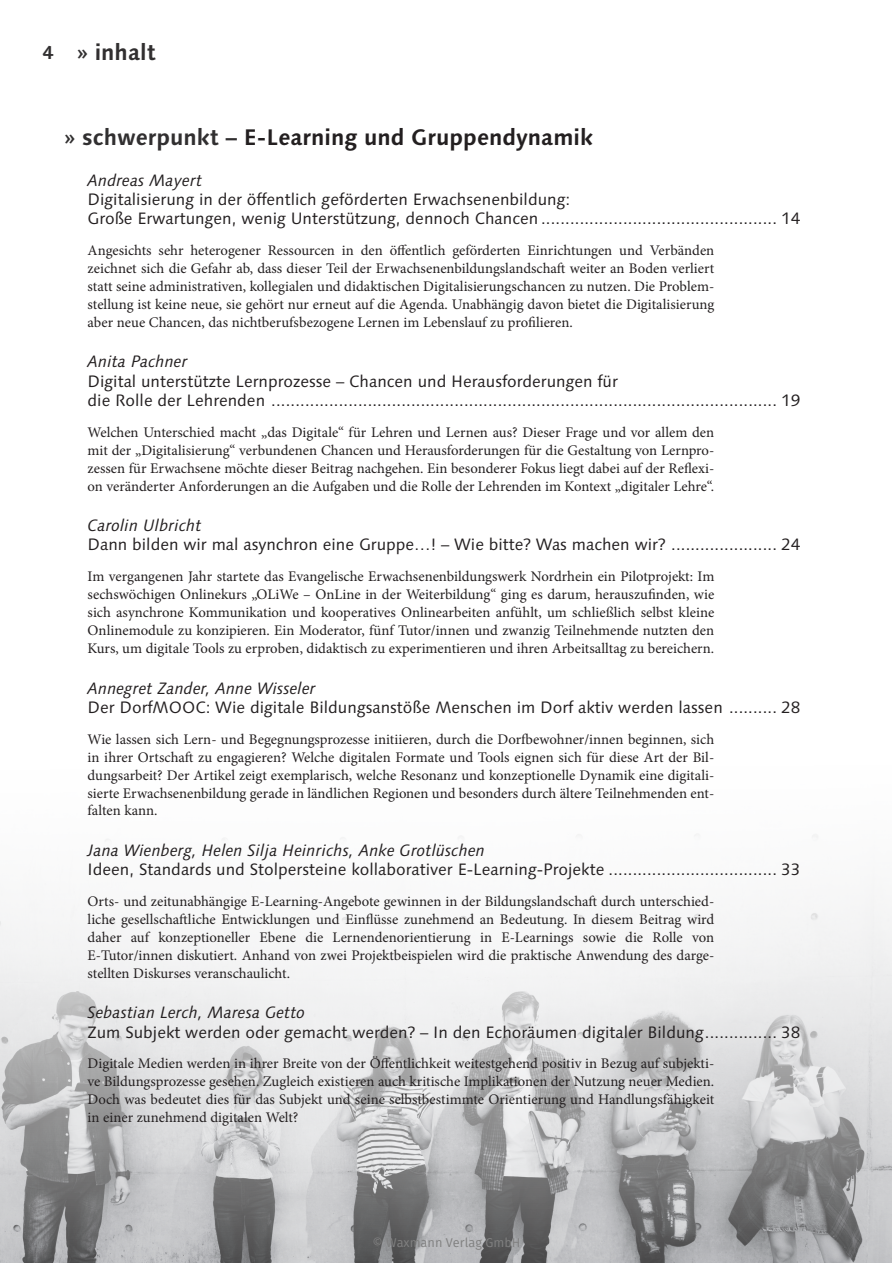
<style>
.page{position:relative;width:893px;height:1263px;background:#fff}
.page>*{position:absolute;margin:0;border:0;box-sizing:border-box;transform-origin:0 0}
.Inhalt_U1{font:700 22.5px "Linotype Syntax";color:#231f20}
.t1{font:700 22.5px "Linotype Syntax";color:#312f30}
.inhalt{font:16.5px/19.2px "Linotype Syntax";color:#231f20}
.Fließtext{font:14.7px/18px "Minion Pro";color:#231f20;text-align:justify}
.t2{font:12.75px "Fira Sans";color:#808080}
.s1{font-size:18.75px}
.s2{color:#312f30}
.s3{font-style:italic}
</style>
<div class="page">
<img style="left:0;top:834px;width:892px;height:429px">
<h1 class="t1" style="left:43px;top:38px;width:115px"><span class="s1">4</span> » inhalt</h1>
<p class="Inhalt_U1" style="left:64px;top:124px;width:531px"><span class="s2">» schwerpunkt –</span> E-Learning und Gruppendynamik</p>
<p class="inhalt" style="left:88px;top:171px;width:714px"><span class="s3">Andreas Mayert<br></span>Digitalisierung in der öffentlich geförderten Erwachsenenbildung:<br>Große Erwartungen, wenig Unterstützung, dennoch Chancen................................................. 14</p>
<p class="Fließtext" style="left:88px;top:241px;width:628px">Angesichts sehr heterogener Ressourcen in den öffentlich geförderten Einrichtungen und Verbänden zeichnet sich die Gefahr ab, dass dieser Teil der Erwachsenenbildungslandschaft weiter an Boden verliert statt seine administrativen, kollegialen und didaktischen Digitalisierungschancen zu nutzen. Die Problem&shy;stellung ist keine neue, sie gehört nur erneut auf die Agenda. Unabhängig davon bietet die Digitalisierung aber neue Chancen, das nichtberufsbezogene Lernen im Lebenslauf zu profilieren.</p>
<p class="inhalt" style="left:88px;top:352px;width:714px"><span class="s3">Anita Pachner<br></span>Digital unterstützte Lernprozesse – Chancen und Herausforderungen für<br>die Rolle der Lehrenden ......................................................................................................... 19</p>
<p class="Fließtext" style="left:88px;top:423px;width:628px">Welchen Unterschied macht „das Digitale“ für Lehren und Lernen aus? Dieser Frage und vor allem den mit der „Digitalisierung“ verbundenen Chancen und Herausforderungen für die Gestaltung von Lernpro&shy;zessen für Erwachsene möchte dieser Beitrag nachgehen. Ein besonderer Fokus liegt dabei auf der Reflexi&shy;on veränderter Anforderungen an die Aufgaben und die Rolle der Lehrenden im Kontext „digitaler Lehre“.</p>
<p class="inhalt" style="left:88px;top:516px;width:714px"><span class="s3">Carolin Ulbricht<br></span>Dann bilden wir mal asynchron eine Gruppe…! – Wie bitte? Was machen wir? ...................... 24</p>
<p class="Fließtext" style="left:88px;top:567px;width:628px">Im vergangenen Jahr startete das Evangelische Erwachsenenbildungswerk Nordrhein ein Pilotprojekt: Im sechswöchigen Onlinekurs „OLiWe – OnLine in der Weiterbildung“ ging es darum, herauszufinden, wie sich asynchrone Kommunikation und kooperatives Onlinearbeiten anfühlt, um schließlich selbst kleine Onlinemodule zu konzipieren. Ein Moderator, fünf Tutor/innen und zwanzig Teilnehmende nutzten den Kurs, um digitale Tools zu erproben, didaktisch zu experimentieren und ihren Arbeitsalltag zu bereichern.</p>
<p class="inhalt" style="left:88px;top:678px;width:714px"><span class="s3">Annegret Zander, Anne Wisseler<br></span>Der DorfMOOC: Wie digitale Bildungsanstöße Menschen im Dorf aktiv werden lassen .......... 28</p>
<p class="Fließtext" style="left:88px;top:730px;width:628px">Wie lassen sich Lern- und Begegnungsprozesse initiieren, durch die Dorfbewohner/innen beginnen, sich in ihrer Ortschaft zu engagieren? Welche digitalen Formate und Tools eignen sich für diese Art der Bil&shy;dungsarbeit? Der Artikel zeigt exemplarisch, welche Resonanz und konzeptionelle Dynamik eine digitali&shy;sierte Erwachsenenbildung gerade in ländlichen Regionen und besonders durch ältere Teilnehmenden ent&shy;falten kann.</p>
<p class="inhalt" style="left:88px;top:841px;width:714px"><span class="s3">Jana Wienberg, Helen Silja Heinrichs, Anke Grotlüschen<br></span>Ideen, Standards und Stolpersteine kollaborativer E-Learning-Projekte ................................... 33</p>
<p class="Fließtext" style="left:88px;top:892px;width:628px">Orts- und zeitunabhängige E-Learning-Angebote gewinnen in der Bildungslandschaft durch unterschied&shy;liche gesellschaftliche Entwicklungen und Einflüsse zunehmend an Bedeutung. In diesem Beitrag wird daher auf konzeptioneller Ebene die Lernendenorientierung in E-Learnings sowie die Rolle von E-Tutor/innen diskutiert. Anhand von zwei Projektbeispielen wird die praktische Anwendung des darge&shy;stellten Diskurses veranschaulicht.</p>
<p class="inhalt" style="left:88px;top:1003px;width:714px"><span class="s3">Sebastian Lerch, Maresa Getto<br></span>Zum Subjekt werden oder gemacht werden? – In den Echoräumen digitaler Bildung............... 38</p>
<p class="Fließtext" style="left:88px;top:1055px;width:628px">Digitale Medien werden in ihrer Breite von der Öffentlichkeit weitestgehend positiv in Bezug auf subjekti&shy;ve Bildungsprozesse gesehen. Zugleich existieren auch kritische Implikationen der Nutzung neuer Medien.<br>Doch was bedeutet dies für das Subjekt und seine selbstbestimmte Orientierung und Handlungsfähigkeit in einer zunehmend digitalen Welt?</p>
<p class="t2" style="left:372px;top:1233px;width:150px">© Waxmann Verlag GmbH</p>
</div>
